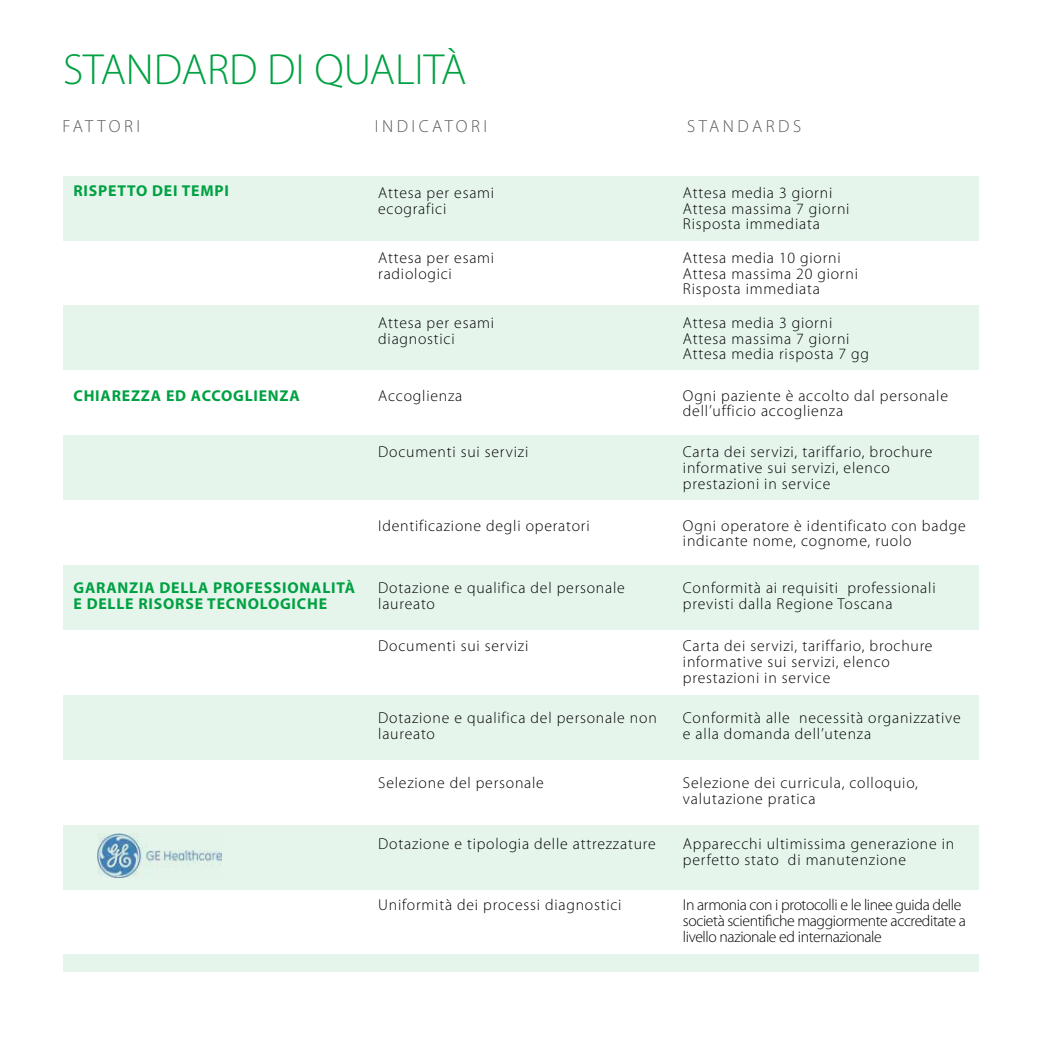
<style>
.page{position:relative;width:1042px;height:1042px;background:#fff}
.page>*{position:absolute;margin:0;border:0;box-sizing:border-box;transform-origin:0 0}
.t1{font:300 43.75px "Myriad Pro";color:#00a142}
.t2{font:300 17.5px "Myriad Pro";letter-spacing:.2em;color:#575756}
.t3{font:300 15.75px/15.8px "Myriad Pro";letter-spacing:.05em;color:#000}
.t4{font:300 15.75px/15.8px "Myriad Pro";letter-spacing:-.025em;color:#000}
.t5{font:700 15.75px/15.8px "Myriad Pro";letter-spacing:.05em;color:#00a142}
</style>
<div class="page">
<div style="left:63px;top:435px;width:915px;height:65px;background:#e6f5ec"></div>
<div style="left:63px;top:565px;width:915px;height:65px;background:#e6f5ec"></div>
<div style="left:63px;top:695px;width:915px;height:64px;background:#e6f5ec"></div>
<div style="left:63px;top:954px;width:915px;height:18px;background:#e6f5ec"></div>
<div style="left:63px;top:825px;width:915px;height:64px;background:#e6f5ec"></div>
<div style="left:63px;top:305px;width:915px;height:65px;background:#e6f5ec"></div>
<div style="left:63px;top:176px;width:915px;height:64px;background:#e6f5ec"></div>
<img style="left:97px;top:834px;width:124px;height:43px">
<h1 class="t1" style="left:63px;top:43px;width:405px">STANDARD DI QUALITÀ</h1>
<p class="t2" style="left:63px;top:115px;width:79px">FATTORI</p>
<p class="t2" style="left:375px;top:115px;width:114px">INDICATORI</p>
<p class="t2" style="left:687px;top:115px;width:115px">STANDARDS</p>
<p class="t5" style="left:74px;top:182px;width:157px">RISPETTO DEI TEMPI</p>
<p class="t3" style="left:378px;top:185px;width:117px">Attesa per esami ecografici</p>
<p class="t3" style="left:683px;top:185px;width:168px">Attesa media 3 giorni<br>Attesa massima 7 giorni<br>Risposta immediata</p>
<p class="t3" style="left:378px;top:250px;width:117px">Attesa per esami radiologici</p>
<p class="t3" style="left:683px;top:250px;width:177px">Attesa media 10 giorni<br>Attesa massima 20 giorni<br>Risposta immediata</p>
<p class="t3" style="left:378px;top:315px;width:117px">Attesa per esami diagnostici</p>
<p class="t3" style="left:683px;top:315px;width:188px">Attesa media 3 giorni<br>Attesa massima 7 giorni<br>Attesa media risposta 7 gg</p>
<p class="t5" style="left:74px;top:387px;width:228px">CHIAREZZA ED ACCOGLIENZA</p>
<p class="t3" style="left:378px;top:387px;width:86px">Accoglienza</p>
<p class="t3" style="left:683px;top:387px;width:266px">Ogni paziente è accolto dal personale dell’ufficio accoglienza</p>
<p class="t3" style="left:378px;top:444px;width:152px">Documenti sui servizi</p>
<p class="t3" style="left:683px;top:444px;width:251px">Carta dei servizi, tariffario, brochure informative sui servizi, elenco prestazioni in service</p>
<p class="t3" style="left:378px;top:517px;width:213px">Identificazione degli operatori</p>
<p class="t3" style="left:683px;top:517px;width:284px">Ogni operatore è identificato con badge indicante nome, cognome, ruolo</p>
<p class="t5" style="left:74px;top:579px;width:283px">GARANZIA DELLA PROFESSIONALITÀ<br>E DELLE RISORSE TECNOLOGICHE</p>
<p class="t3" style="left:378px;top:580px;width:248px">Dotazione e qualifica del personale laureato</p>
<p class="t3" style="left:683px;top:580px;width:254px">Conformità ai requisiti professionali previsti dalla Regione Toscana</p>
<p class="t3" style="left:378px;top:638px;width:152px">Documenti sui servizi</p>
<p class="t3" style="left:683px;top:638px;width:251px">Carta dei servizi, tariffario, brochure informative sui servizi, elenco prestazioni in service</p>
<p class="t3" style="left:378px;top:710px;width:280px">Dotazione e qualifica del personale non laureato</p>
<p class="t3" style="left:683px;top:710px;width:279px">Conformità alle necessità organizzative e alla domanda dell’utenza</p>
<p class="t3" style="left:378px;top:774px;width:167px">Selezione del personale</p>
<p class="t3" style="left:683px;top:774px;width:237px">Selezione dei curricula, colloquio, valutazione pratica</p>
<p class="t3" style="left:378px;top:836px;width:279px">Dotazione e tipologia delle attrezzature</p>
<p class="t3" style="left:683px;top:836px;width:273px">Apparecchi ultimissima generazione in perfetto stato di manutenzione</p>
<p class="t3" style="left:378px;top:897px;width:245px">Uniformità dei processi diagnostici</p>
<p class="t4" style="left:683px;top:897px;width:285px">In armonia con i protocolli e le linee guida delle società scientifiche maggiormente accreditate a livello nazionale ed internazionale</p>
</div>
